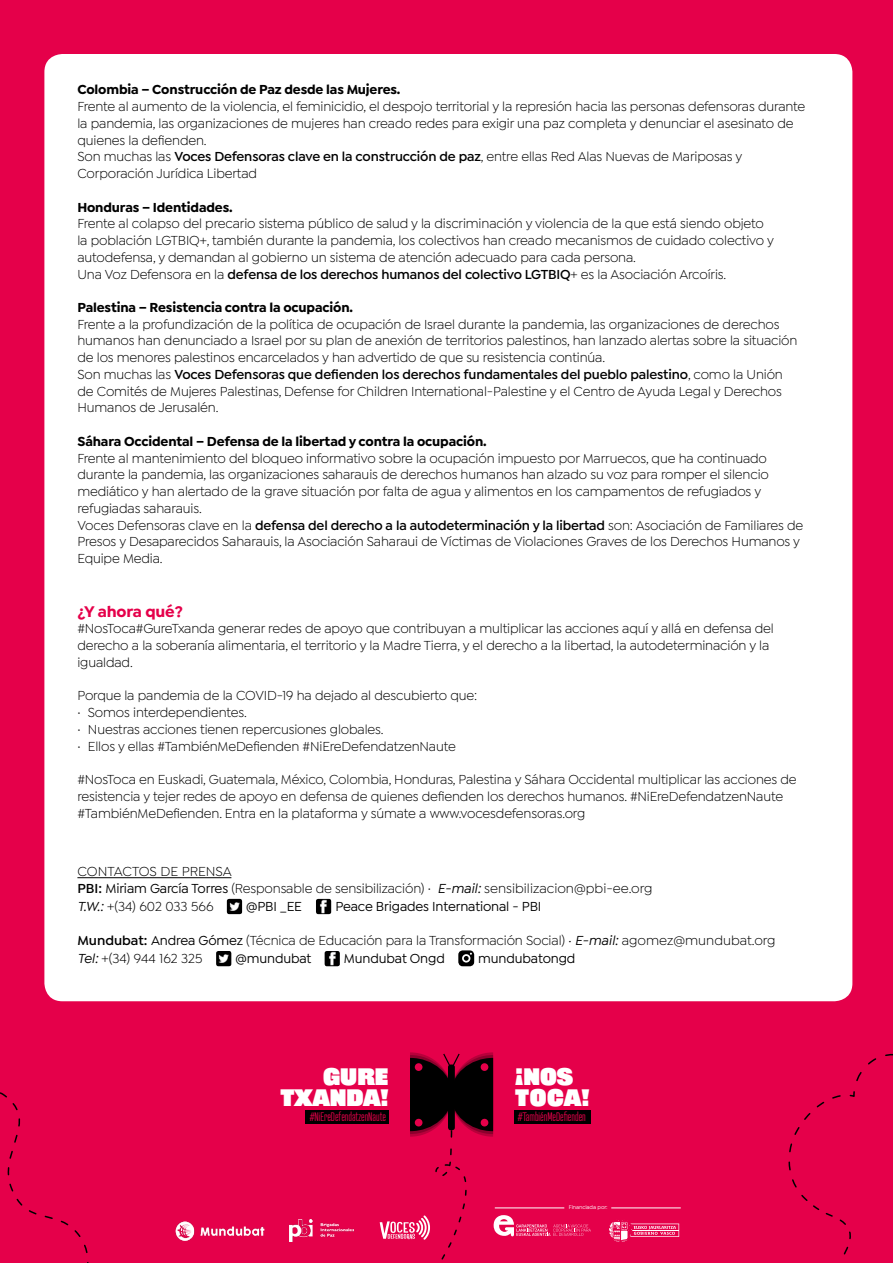
<style>
.page{position:relative;width:893px;height:1263px;background:#e5004a}
.page>*{position:absolute;margin:0;border:0;box-sizing:border-box;transform-origin:0 0}
.t1{font:900 23.25px/21.1px "Railroad Gothic ATF";color:#fff;text-align:right}
.t2{font:700 16.5px "Isidora Sans";letter-spacing:-.01em;color:#e5004a}
.t3{font:13.95px/16.8px "Isidora Sans";letter-spacing:-.01em;color:#000}
.t4{font:700 13.95px "Isidora Sans";letter-spacing:-.01em;color:#000}
.t5{font:500 13.95px "Isidora Sans";letter-spacing:-.01em;color:#000}
.t6{font:300 11.85px "Atrament";color:#e5004a}
.t7{font:500 5.7px "Isidora Sans";letter-spacing:-.025em;color:#fff}
.s1{font-weight:600}
.s2{font-weight:500}
.s3{font-weight:500;font-style:italic}
.s4{font-family:"Proxima Nova"}
</style>
<div class="page">
<div style="left:44px;top:54px;width:808px;height:947px;background:#fff;border-radius:18px"></div>
<img style="left:290px;top:1219px;width:64px;height:23px">
<img style="left:175px;top:1221px;width:90px;height:20px">
<svg style="left:788px;top:1053px;width:105px;height:202px"></svg>
<svg style="left:0;top:1092px;width:89px;height:171px"></svg>
<svg style="left:609px;top:1220px;width:70px;height:22px"></svg>
<hr style="left:611px;top:1208px;width:70px;height:1px;background:#fff">
<hr style="left:77px;top:877px;width:154px;height:1px;background:#000">
<img style="left:227px;top:899px;width:15px;height:15px">
<img style="left:316px;top:899px;width:15px;height:15px">
<img style="left:216px;top:951px;width:15px;height:15px">
<img style="left:325px;top:951px;width:15px;height:15px">
<svg style="left:459px;top:951px;width:14px;height:14px"></svg>
<div style="left:458px;top:950px;width:16px;height:16px;border:1px solid #000;border-radius:4px"></div>
<div style="left:462px;top:954px;width:8px;height:8px;border:2px solid #fff;border-radius:50%"></div>
<div style="left:305px;top:1110px;width:84px;height:14px;background:#000"></div>
<svg style="left:380px;top:1052px;width:211px;height:208px"></svg>
<p class="t4" style="left:77px;top:81px;width:325px">Colombia – Construcción de Paz desde las Mujeres.</p>
<p class="t3" style="left:77px;top:98px;width:729px">Frente al aumento de la violencia, el feminicidio, el despojo territorial y la represión hacia las personas defensoras durante la pandemia, las organizaciones de mujeres han creado redes para exigir una paz completa y denunciar el asesinato de quienes la defienden.<br>Son muchas las <span class="s1">Voces Defensoras clave en la construcción de paz</span>, entre ellas Red Alas Nuevas de Mariposas y Corporación Jurídica Libertad</p>
<p class="t4" style="left:77px;top:198px;width:157px">Honduras – Identidades.</p>
<p class="t3" style="left:77px;top:215px;width:698px">Frente al colapso del precario sistema público de salud y la discriminación y violencia de la que está siendo objeto la población LGTBIQ+, también durante la pandemia, los colectivos han creado mecanismos de cuidado colectivo y autodefensa, y demandan al gobierno un sistema de atención adecuado para cada persona.<br>Una Voz Defensora en la <span class="s1">defensa de los derechos humanos del colectivo LGTBIQ</span>+ es la Asociación Arcoíris.</p>
<p class="t4" style="left:77px;top:299px;width:277px">Palestina – Resistencia contra la ocupación.</p>
<p class="t3" style="left:77px;top:316px;width:721px">Frente a la profundización de la política de ocupación de Israel durante la pandemia, las organizaciones de derechos humanos han denunciado a Israel por su plan de anexión de territorios palestinos, han lanzado alertas sobre la situación de los menores palestinos encarcelados y han advertido de que su resistencia continúa.<br>Son muchas las <span class="s1">Voces Defensoras que defienden los derechos fundamentales del pueblo palestino</span>, como la Unión de Comités de Mujeres Palestinas, Defense for Children International-Palestine y el Centro de Ayuda Legal y Derechos Humanos de Jerusalén.</p>
<p class="t4" style="left:77px;top:433px;width:411px">Sáhara Occidental – Defensa de la libertad y contra la ocupación.</p>
<p class="t3" style="left:77px;top:450px;width:727px">Frente al mantenimiento del bloqueo informativo sobre la ocupación impuesto por Marruecos, que ha continuado durante la pandemia, las organizaciones saharauis de derechos humanos han alzado su voz para romper el silencio mediático y han alertado de la grave situación por falta de agua y alimentos en los campamentos de refugiados y refugiadas saharauis.<br>Voces Defensoras clave en la <span class="s1">defensa del derecho a la autodeterminación y la libertad</span> son: Asociación de Familiares de Presos y Desaparecidos Saharauis, la Asociación Saharaui de Víctimas de Violaciones Graves de los Derechos Humanos y Equipe Media.</p>
<p class="t2" style="left:77px;top:601px;width:107px">¿Y ahora qué?</p>
<p class="t3" style="left:77px;top:620px;width:698px">#NosToca#GureTxanda generar redes de apoyo que contribuyan a multiplicar las acciones aquí y allá en defensa del derecho a la soberanía alimentaria, el territorio y la Madre Tierra, y el derecho a la libertad, la autodeterminación y la igualdad.</p>
<p class="t3" style="left:77px;top:687px;width:401px">Porque la pandemia de la COVID-19 ha dejado al descubierto que: · Somos interdependientes.<br>· Nuestras acciones tienen repercusiones globales.<br>· Ellos y ellas #TambiénMeDefienden #NiEreDefendatzenNaute</p>
<p class="t3" style="left:77px;top:771px;width:721px">#NosToca en Euskadi, Guatemala, México, Colombia, Honduras, Palestina y Sáhara Occidental multiplicar las acciones de resistencia y tejer redes de apoyo en defensa de quienes defienden los derechos humanos. #NiEreDefendatzenNaute #TambiénMeDefienden. Entra en la plataforma y súmate a www.vocesdefensoras.org</p>
<p class="t3" style="left:77px;top:863px;width:577px">CONTACTOS DE PRENSA<br><span class="s1">PBI:</span> <span class="s2">Miriam García Torres</span> (Responsable de sensibilización) · <span class="s3">E-mail:</span> sensibilizacion@pbi-ee.org</p>
<p class="t3" style="left:77px;top:898px;width:138px"><span class="s3">T.W.:</span> +(34) 602 033 566</p>
<p class="t5" style="left:246px;top:899px;width:57px">@PBI _EE</p>
<p class="t5" style="left:335px;top:899px;width:208px">Peace Brigades International - PBI</p>
<p class="t3" style="left:77px;top:931px;width:700px;line-height:18.6px"><span class="s1">Mundubat:</span> <span class="s2">Andrea Gómez</span> (Técnica de Educación para la Transformación Social) <span class="s4">·</span> <span class="s3">E-mail:</span> agomez@mundubat.org<br><span class="s3">Tel:</span> +(34) 944 162 325</p>
<p class="t5" style="left:235px;top:951px;width:77px">@mundubat</p>
<p class="t5" style="left:344px;top:951px;width:102px">Mundubat Ongd</p>
<p class="t5" style="left:478px;top:951px;width:99px">mundubatongd</p>
<h1 class="t1" style="left:280px;top:1065px;width:110px">GURE<br>TXANDA!</h1>
<h1 class="t1" style="left:515px;top:1065px;width:76px;text-align:left">¡NOS<br>TOCA!</h1>
<p class="t6" style="left:310px;top:1110px;width:78px">#NiEreDefendatzenNaute</p>
<p class="t6" style="left:518px;top:1110px;width:70px">#TambiénMeDefienden</p>
<p class="t7" style="left:569px;top:1204px;width:40px">Financiada por:</p>
</div>
